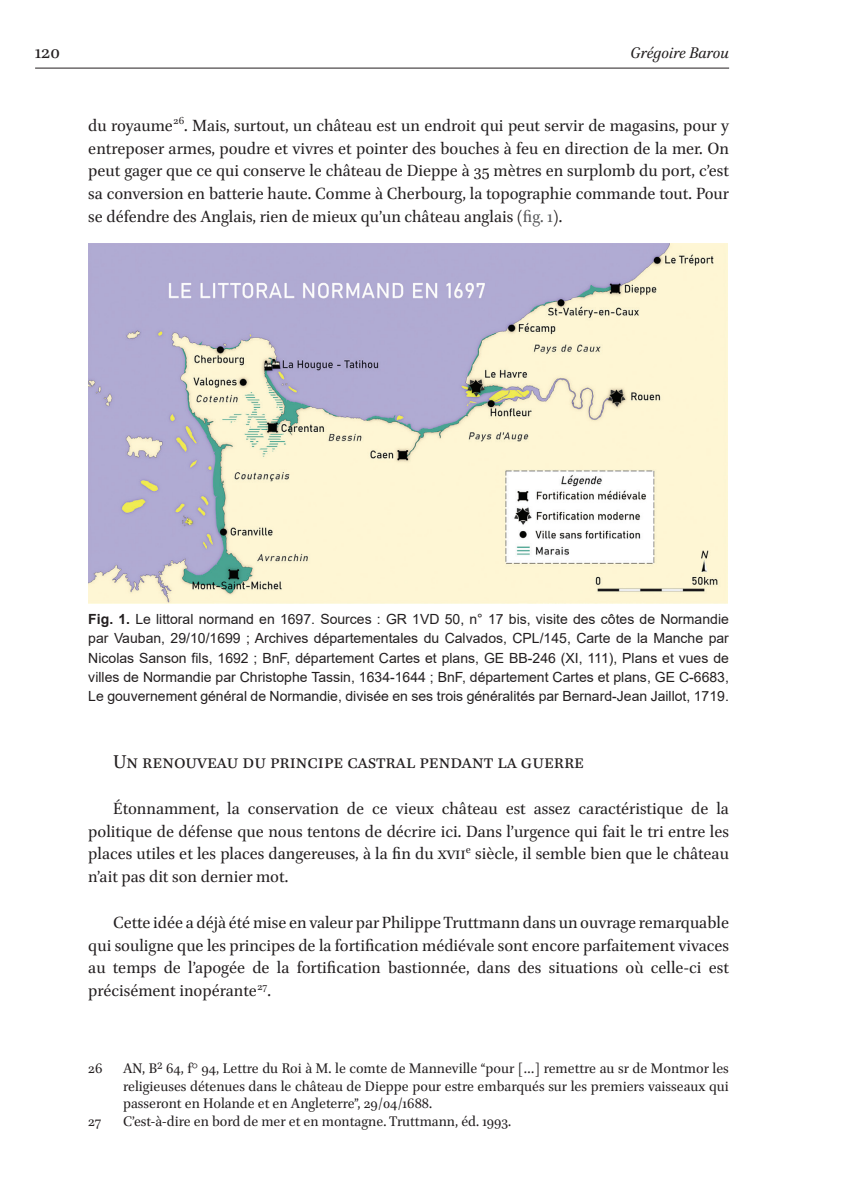
<style>
.page{position:relative;width:844px;height:1191px;background:#fff}
.page>*{position:absolute;margin:0;border:0;box-sizing:border-box;transform-origin:0 0}
.TITRE_1{font:21px "Brill";color:#231f20}
.TEXTE{font:18.38px/22.8px "Brill";color:#231f20;text-align:justify}
.t1{font:italic 17.5px "Brill";color:#231f20}
.NOTES{font:15.75px/17.5px "Brill";color:#231f20;text-align:justify}
.LÉGENDE{font:14px/19.2px "Arial";color:#231f20;text-align:justify}
.s1{color:#57585a}
.s2{font-weight:700}
</style>
<div class="page">
<hr style="left:35px;top:68px;width:693px;height:1px;background:#231f20">
<img style="left:88px;top:243px;width:639px;height:360px">
<p class="TITRE_1" style="left:35px;top:38px;width:26px">120</p>
<p class="t1" style="left:630px;top:41px;width:100px">Grégoire Barou</p>
<p class="TEXTE" style="left:88px;top:115px;width:642px">du royaume <sup>26</sup>. Mais, surtout, un château est un endroit qui peut servir de magasins, pour y entreposer armes, poudre et vivres et pointer des bouches à feu en direction de la mer. On peut gager que ce qui conserve le château de Dieppe à 35 mètres en surplomb du port, c’est sa conversion en batterie haute. Comme à Cherbourg, la topographie commande tout. Pour se défendre des Anglais, rien de mieux qu’un château anglais (<span class="s1">fig. 1</span>).</p>
<p class="LÉGENDE" style="left:88px;top:609px;width:641px"><span class="s2">Fig. 1.</span> Le littoral normand en 1697. Sources : GR 1VD 50, n° 17 bis, visite des côtes de Normandie par Vauban, 29/10/1699 ; Archives départementales du Calvados, CPL/145, Carte de la Manche par Nicolas Sanson fils, 1692 ; BnF, département Cartes et plans, GE BB-246 (XI, 111), Plans et vues de villes de Normandie par Christophe Tassin, 1634-1644 ; BnF, département Cartes et plans, GE C-6683, Le gouvernement général de Normandie, divisée en ses trois généralités par Bernard-Jean Jaillot, 1719.</p>
<p class="TITRE_1" style="left:113px;top:747px;width:472px">Un renouveau du principe castral pendant la guerre</p>
<p class="TEXTE" style="left:88px;top:797px;width:641px;text-indent:25px">Étonnamment, la conservation de ce vieux château est assez caractéristique de la politique de défense que nous tentons de décrire ici. Dans l’urgence qui fait le tri entre les places utiles et les places dangereuses, à la fin du xvii<sup>e</sup> siècle, il semble bien que le château n’ait pas dit son dernier mot.</p>
<p class="TEXTE" style="left:88px;top:911px;width:641px;text-indent:25px">Cette idée a déjà été mise en valeur par Philippe Truttmann dans un ouvrage remarquable qui souligne que les principes de la fortification médiévale sont encore parfaitement vivaces au temps de l’apogée de la fortification bastionnée, dans des situations où celle-ci est précisément inopérante <sup>27</sup>.</p>
<p class="NOTES" style="left:88px;top:1060px;width:16px">26</p>
<p class="NOTES" style="left:123px;top:1060px;width:607px">AN, B² 64, f° 94, Lettre du Roi à M. le comte de Manneville “pour […] remettre au sr de Montmor les religieuses détenues dans le château de Dieppe pour estre embarqués sur les premiers vaisseaux qui passeront en Holande et en Angleterre”, 29/04/1688.</p>
<p class="NOTES" style="left:88px;top:1112px;width:15px">27</p>
<p class="NOTES" style="left:123px;top:1112px;width:389px">C’est-à-dire en bord de mer et en montagne. Truttmann, éd. 1993.</p>
</div>
